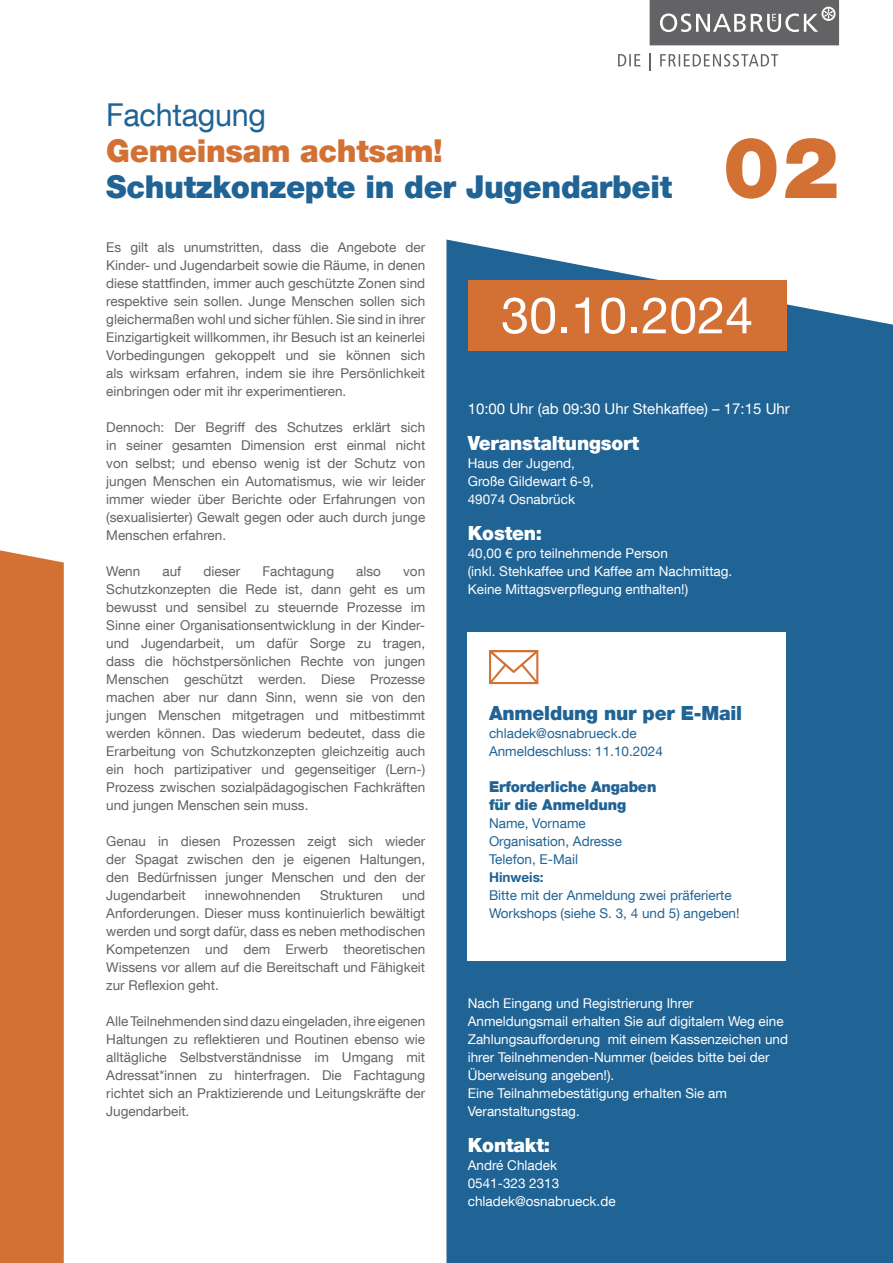
<style>
.page{position:relative;width:893px;height:1263px;background:#fff}
.page>*{position:absolute;margin:0;border:0;box-sizing:border-box;transform-origin:0 0}
.t1{font:900 85.05px "Helvetica Neue LT Com";color:#d37135}
.t2{font:50.4px "Helvetica Neue LT Com";color:#fff}
.t3{font:900 31.5px "Helvetica Neue LT Com";letter-spacing:-.01em;color:#206395}
.t4{font:900 31.5px "Helvetica Neue LT Com";letter-spacing:-.01em;color:#d37135}
.t5{font:31.5px "Helvetica Neue LT Com";letter-spacing:-.01em;color:#206395}
.t6{font:900 19.5px "Helvetica Neue LT Com";letter-spacing:-.01em;color:#fff}
.t7{font:900 19.5px "Helvetica Neue LT Com";letter-spacing:-.01em;color:#206395}
.Aufzählung_Fließtext{font:15px "Helvetica Neue LT Com";color:#fff}
.t8{font:900 15px "Helvetica Neue LT Com";letter-spacing:-.01em;color:#206395}
.Aufzählung_Fließtext-2{font:13.5px/18px "Helvetica Neue LT Com";color:#636366;text-align:justify}
.Aufzählung_Fließtext-3{font:13.5px/18px "Helvetica Neue LT Com";color:#fff}
.Aufzählung_Fließtext-4{font:13.5px/18px "Helvetica Neue LT Com";color:#206395}
.Aufzählung_Fließtext-5{font:700 13.5px "Helvetica Neue LT Com";color:#206395}
</style>
<div class="page">
<div style="left:446px;top:240px;width:447px;height:1023px;background:#206395"></div>
<div style="left:468px;top:280px;width:319px;height:70px;background:#d37135"></div>
<svg style="left:650px;top:53px;width:1px;height:18px"></svg>
<svg style="left:660px;top:54px;width:118px;height:13px"></svg>
<svg style="left:618px;top:54px;width:22px;height:12px"></svg>
<svg style="left:650px;top:0;width:189px;height:45px"></svg>
<div style="left:0;top:550px;width:64px;height:713px;background:#d37135"></div>
<div style="left:468px;top:632px;width:318px;height:329px;background:#fff"></div>
<svg style="left:489px;top:650px;width:50px;height:34px"></svg>
<p class="t5" style="left:106px;top:95px;width:161px">Fachtagung</p>
<p class="t4" style="left:106px;top:132px;width:338px">Gemeinsam achtsam!</p>
<p class="t3" style="left:106px;top:168px;width:568px">Schutzkonzepte in der Jugendarbeit</p>
<p class="t1" style="left:723px;top:116px;width:118px">02</p>
<p class="Aufzählung_Fließtext-2" style="left:106px;top:238px;width:320px">Es gilt als unumstritten, dass die Angebote der Kinder- und Jugendarbeit sowie die Räume, in denen diese stattfinden, immer auch geschützte Zonen sind respektive sein sollen. Junge Menschen sollen sich gleichermaßen wohl und sicher fühlen. Sie sind in ihrer Einzigartigkeit willkommen, ihr Besuch ist an keinerlei Vorbedingungen gekoppelt und sie können sich als wirksam erfahren, indem sie ihre Persönlichkeit einbringen oder mit ihr experimentieren.</p>
<p class="Aufzählung_Fließtext-2" style="left:106px;top:418px;width:320px">Dennoch: Der Begriff des Schutzes erklärt sich in seiner gesamten Dimension erst einmal nicht von selbst; und ebenso wenig ist der Schutz von jungen Menschen ein Automatismus, wie wir leider immer wieder über Berichte oder Erfahrungen von (sexualisierter) Gewalt gegen oder auch durch junge Menschen erfahren.</p>
<p class="Aufzählung_Fließtext-2" style="left:106px;top:562px;width:35px">Wenn</p>
<p class="Aufzählung_Fließtext-2" style="left:162px;top:562px;width:20px">auf</p>
<p class="Aufzählung_Fließtext-2" style="left:203px;top:562px;width:38px">dieser</p>
<p class="Aufzählung_Fließtext-2" style="left:262px;top:562px;width:73px">Fachtagung</p>
<p class="Aufzählung_Fließtext-2" style="left:356px;top:562px;width:26px">also</p>
<p class="Aufzählung_Fließtext-2" style="left:106px;top:562px;width:320px;text-indent:297px">von Schutzkonzepten die Rede ist, dann geht es um bewusst und sensibel zu steuernde Prozesse im Sinne einer Organisationsentwicklung in der Kinder&shy;und Jugendarbeit, um dafür Sorge zu tragen, dass die höchstpersönlichen Rechte von jungen Menschen geschützt werden. Diese Prozesse machen aber nur dann Sinn, wenn sie von den jungen Menschen mitgetragen und mitbestimmt werden können. Das wiederum bedeutet, dass die Erarbeitung von Schutzkonzepten gleichzeitig auch ein hoch partizipativer und gegenseitiger (Lern-)<br>Prozess zwischen sozialpädagogischen Fachkräften und jungen Menschen sein muss.</p>
<p class="Aufzählung_Fließtext-2" style="left:106px;top:832px;width:320px">Genau in diesen Prozessen zeigt sich wieder der Spagat zwischen den je eigenen Haltungen, den Bedürfnissen junger Menschen und den der Jugendarbeit</p>
<p class="Aufzählung_Fließtext-2" style="left:205px;top:886px;width:97px">innewohnenden</p>
<p class="Aufzählung_Fließtext-2" style="left:320px;top:886px;width:64px">Strukturen</p>
<p class="Aufzählung_Fließtext-2" style="left:106px;top:886px;width:320px;text-indent:296px">und Anforderungen. Dieser muss kontinuierlich bewältigt werden und sorgt dafür, dass es neben methodischen Kompetenzen und dem Erwerb theoretischen Wissens vor allem auf die Bereitschaft und Fähigkeit zur Reflexion geht.</p>
<p class="Aufzählung_Fließtext-2" style="left:106px;top:1012px;width:320px">Alle Teilnehmenden sind dazu eingeladen, ihre eigenen Haltungen zu reflektieren und Routinen ebenso wie alltägliche Selbstverständnisse im Umgang mit Adressat*innen zu hinterfragen. Die Fachtagung richtet sich an Praktizierende und Leitungskräfte der Jugendarbeit.</p>
<p class="t2" style="left:501px;top:284px;width:254px">30.10.2024</p>
<p class="Aufzählung_Fließtext" style="left:468px;top:399px;width:324px">10:00 Uhr (ab 09:30 Uhr Stehkaffee) – 17:15 Uhr</p>
<p class="t6" style="left:468px;top:431px;width:173px">Veranstaltungsort</p>
<p class="Aufzählung_Fließtext-3" style="left:468px;top:454px;width:109px">Haus der Jugend,</p>
<p class="Aufzählung_Fließtext-3" style="left:468px;top:472px;width:128px">Große Gildewart 6-9,</p>
<p class="Aufzählung_Fließtext-3" style="left:468px;top:490px;width:109px">49074 Osnabrück</p>
<p class="t6" style="left:468px;top:521px;width:76px">Kosten:</p>
<p class="Aufzählung_Fließtext-3" style="left:468px;top:544px;width:202px">40,00 € pro teilnehmende Person</p>
<p class="Aufzählung_Fließtext-3" style="left:468px;top:562px;width:266px">(inkl. Stehkaffee und Kaffee am Nachmittag.</p>
<p class="Aufzählung_Fließtext-3" style="left:468px;top:580px;width:222px">Keine Mittagsverpflegung enthalten!)</p>
<p class="t7" style="left:489px;top:701px;width:255px">Anmeldung nur per E-Mail</p>
<p class="Aufzählung_Fließtext-4" style="left:489px;top:724px;width:149px">chladek@osnabrueck.de</p>
<p class="Aufzählung_Fließtext-4" style="left:489px;top:742px;width:175px">Anmeldeschluss: 11.10.2024</p>
<p class="t8" style="left:489px;top:778px;width:169px">Erforderliche Angaben</p>
<p class="t8" style="left:489px;top:796px;width:139px">für die Anmeldung</p>
<p class="Aufzählung_Fließtext-4" style="left:489px;top:814px;width:98px">Name, Vorname</p>
<p class="Aufzählung_Fließtext-4" style="left:489px;top:832px;width:134px">Organisation, Adresse</p>
<p class="Aufzählung_Fließtext-4" style="left:489px;top:850px;width:91px">Telefon, E-Mail</p>
<p class="Aufzählung_Fließtext-5" style="left:489px;top:869px;width:56px">Hinweis:</p>
<p class="Aufzählung_Fließtext-4" style="left:489px;top:886px;width:252px">Bitte mit der Anmeldung zwei präferierte<br>Workshops (siehe S. 3, 4 und 5) angeben!</p>
<p class="Aufzählung_Fließtext-3" style="left:468px;top:994px;width:322px">Nach Eingang und Registrierung Ihrer Anmeldungsmail erhalten Sie auf digitalem Weg eine Zahlungsaufforderung mit einem Kassenzeichen und ihrer Teilnehmenden-Nummer (beides bitte bei der Überweisung angeben!).</p>
<p class="Aufzählung_Fließtext-3" style="left:468px;top:1084px;width:261px">Eine Teilnahmebestätigung erhalten Sie am<br>Veranstaltungstag.</p>
<p class="t6" style="left:468px;top:1133px;width:84px">Kontakt:</p>
<p class="Aufzählung_Fließtext-3" style="left:468px;top:1156px;width:91px">André Chladek</p>
<p class="Aufzählung_Fließtext-3" style="left:468px;top:1174px;width:93px">0541-323 2313</p>
<p class="Aufzählung_Fließtext-3" style="left:468px;top:1192px;width:149px">chladek@osnabrueck.de</p>
</div>
